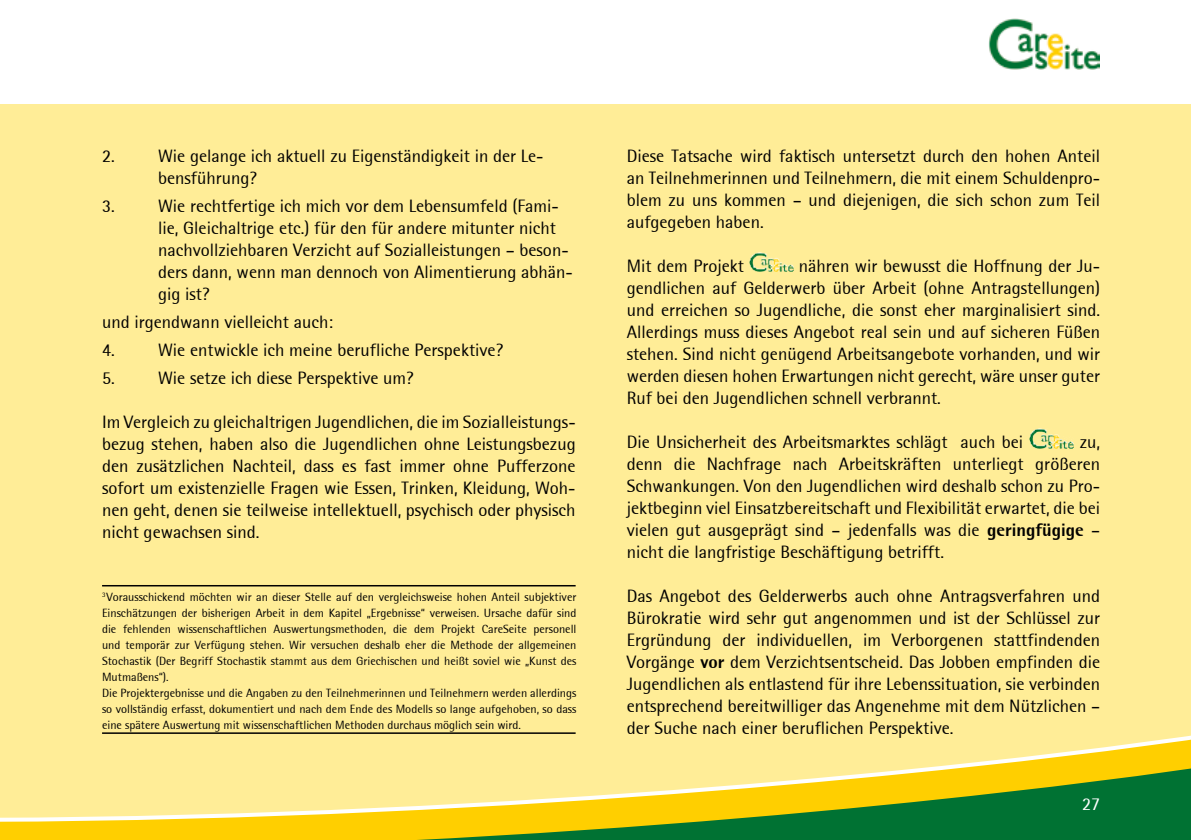
<style>
.page{position:relative;width:1191px;height:840px;background:#fff}
.page>*{position:absolute;margin:0;border:0;box-sizing:border-box;transform-origin:0 0}
.t1{font:18px/22px "Rotis Semi Sans";color:#000;text-align:justify}
.t2{font:18px "Rotis Semi Sans";color:#fff}
.t3{font:12px/16px "Rotis Semi Sans";color:#000}
.s1{font-weight:800}
</style>
<div class="page">
<div style="left:0;top:0;width:1191px;height:839px;background:#ffed97"></div>
<div style="left:0;top:0;width:1191px;height:103px;background:#fff"></div>
<svg style="left:0;top:743px;width:1191px;height:96px"></svg>
<img style="left:988px;top:19px;width:111px;height:51px">
<img style="left:749px;top:252px;width:44px;height:20px">
<img style="left:1029px;top:428px;width:44px;height:20px">
<hr style="left:102px;top:584px;width:473px;height:2px;background:#000">
<hr style="left:102px;top:732px;width:473px;height:1px;background:#000">
<p class="t1" style="left:102px;top:144px;width:14px">2.</p>
<p class="t1" style="left:158px;top:144px;width:383px">Wie gelange ich aktuell zu Eigenständigkeit in der Le‑ bensführung?</p>
<p class="t1" style="left:102px;top:194px;width:14px">3.</p>
<p class="t1" style="left:158px;top:194px;width:416px;text-align:left">Wie rechtfertige ich mich vor dem Lebensumfeld (Fami‑ lie, Gleichaltrige etc.) für den für andere mitunter nicht nachvollziehbaren Verzicht auf Sozialleistungen – beson&shy;ders dann, wenn man dennoch von Alimentierung abhän&shy;gig ist?</p>
<p class="t1" style="left:102px;top:307px;width:232px;line-height:28px">und irgendwann vielleicht auch:<br>4.</p>
<p class="t1" style="left:158px;top:338px;width:346px">Wie entwickle ich meine berufliche Perspektive?</p>
<p class="t1" style="left:102px;top:366px;width:14px">5.</p>
<p class="t1" style="left:158px;top:366px;width:257px">Wie setze ich diese Perspektive um?</p>
<p class="t1" style="left:102px;top:410px;width:475px">Im Vergleich zu gleichaltrigen Jugendlichen, die im Sozialleistungs&shy;bezug stehen, haben also die Jugendlichen ohne Leistungsbezug den zusätzlichen Nachteil, dass es fast immer ohne Pufferzone sofort um existenzielle Fragen wie Essen, Trinken, Kleidung, Woh&shy;nen geht, denen sie teilweise intellektuell, psychisch oder physisch nicht gewachsen sind.</p>
<p class="t3" style="left:102px;top:588px;width:476px"><sup>3</sup>Vorausschickend möchten wir an dieser Stelle auf den vergleichsweise hohen Anteil subjektiver Einschätzungen der bisherigen Arbeit in dem Kapitel „Ergebnisse“ verweisen. Ursache dafür sind die fehlenden wissenschaftlichen Auswertungsmethoden, die dem Projekt CareSeite personell und temporär zur Verfügung stehen. Wir versuchen deshalb eher die Methode der allgemeinen Stochastik (Der Begriff Stochastik stammt aus dem Griechischen und heißt soviel wie „Kunst des Mutmaßens“).<br>Die Projektergebnisse und die Angaben zu den Teilnehmerinnen und Teilnehmern werden allerdings so vollständig erfasst, dokumentiert und nach dem Ende des Modells so lange aufgehoben, so dass eine spätere Auswertung mit wissenschaftlichen Methoden durchaus möglich sein wird.</p>
<p class="t1" style="left:626px;top:144px;width:475px">Diese Tatsache wird faktisch untersetzt durch den hohen Anteil an Teilnehmerinnen und Teilnehmern, die mit einem Schuldenpro&shy;blem zu uns kommen – und diejenigen, die sich schon zum Teil aufgegeben haben.</p>
<p class="t1" style="left:626px;top:254px;width:119px">Mit dem Projekt</p>
<p class="t1" style="left:626px;top:254px;width:475px;text-indent:172px">nähren wir bewusst die Hoffnung der Ju&shy;gendlichen auf Gelderwerb über Arbeit (ohne Antragstellungen) und erreichen so Jugendliche, die sonst eher marginalisiert sind.<br>Allerdings muss dieses Angebot real sein und auf sicheren Füßen stehen. Sind nicht genügend Arbeitsangebote vorhanden, und wir werden diesen hohen Erwartungen nicht gerecht, wäre unser guter Ruf bei den Jugendlichen schnell verbrannt.</p>
<p class="t1" style="left:626px;top:430px;width:398px">Die Unsicherheit des Arbeitsmarktes schlägt auch bei</p>
<p class="t1" style="left:626px;top:430px;width:475px;text-indent:453px">zu, denn die Nachfrage nach Arbeitskräften unterliegt größeren Schwankungen. Von den Jugendlichen wird deshalb schon zu Pro&shy;jektbeginn viel Einsatzbereitschaft und Flexibilität erwartet, die bei vielen gut ausgeprägt sind – jedenfalls was die <span class="s1">geringfügige</span> – nicht die langfristige Beschäftigung betrifft.</p>
<p class="t1" style="left:626px;top:584px;width:475px">Das Angebot des Gelderwerbs auch ohne Antragsverfahren und Bürokratie wird sehr gut angenommen und ist der Schlüssel zur Ergründung der individuellen, im Verborgenen stattfindenden Vorgänge <span class="s1">vor</span> dem Verzichtsentscheid. Das Jobben empfinden die Jugendlichen als entlastend für ihre Lebenssituation, sie verbinden entsprechend bereitwilliger das Angenehme mit dem Nützlichen – der Suche nach einer beruflichen Perspektive.</p>
<p class="t2" style="left:1082px;top:792px;width:20px">27</p>
</div>
